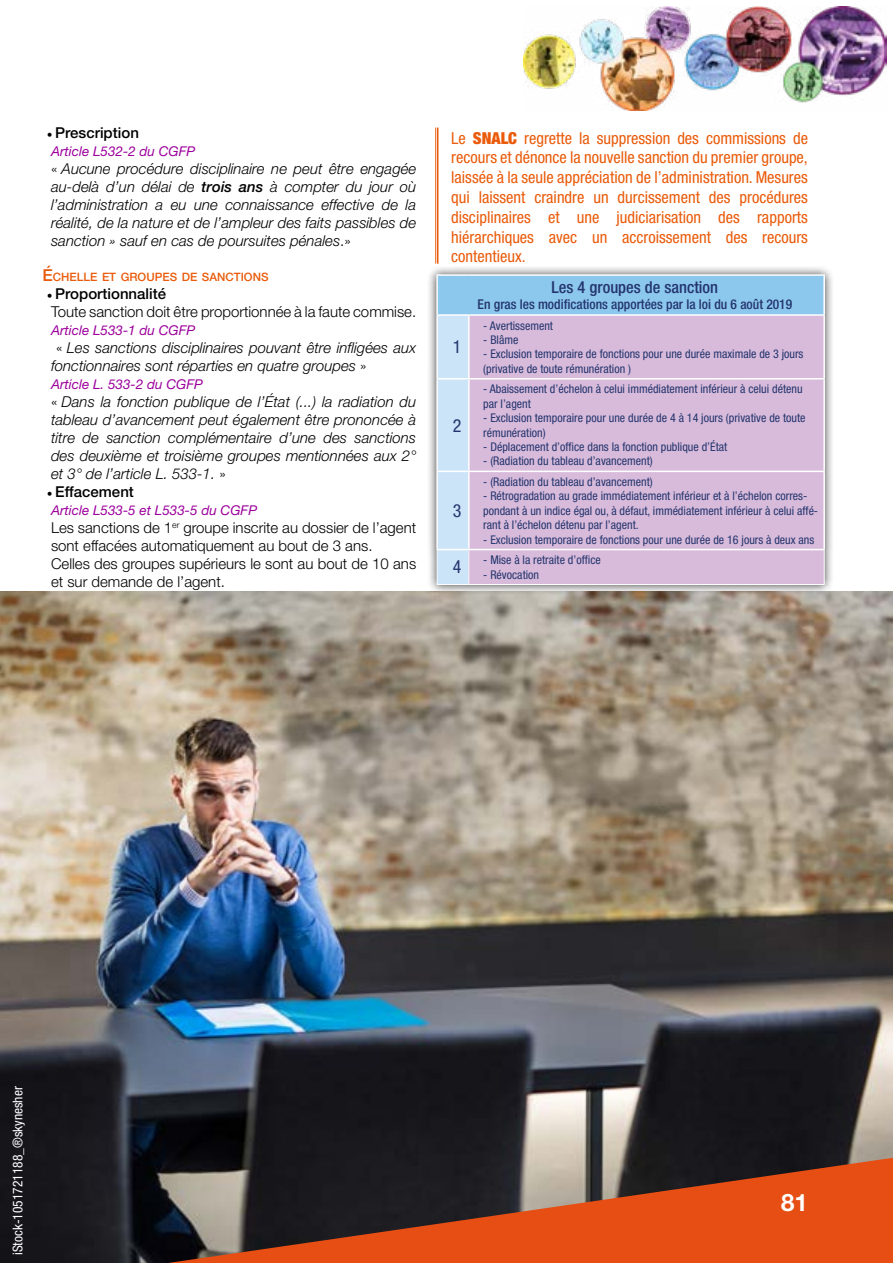
<style>
.page{position:relative;width:893px;height:1263px;background:#fff}
.page>*{position:absolute;margin:0;border:0;box-sizing:border-box;transform-origin:0 0}
.t1{font:700 24px "Helvetica Neue LT Pro";color:#fff}
.t2{font:condensed 18px "Helvetica Neue LT Pro";color:#24356d}
.t3{font:condensed 16.5px/19.8px "Helvetica Neue LT Pro";color:#ea5b0b;text-align:justify}
.t4{font:500 condensed 16.5px "Helvetica Neue LT Pro";color:#24356d}
.t5{font:italic 300 15px/18px "Helvetica Neue LT Pro";color:#000;text-align:justify}
.t6{font:300 15px/18px "Helvetica Neue LT Pro";color:#000}
.t7{font:500 15px "Helvetica Neue LT Pro";color:#000}
.t8{font:italic 13.5px "Helvetica Neue LT Pro";color:#9c009c}
.t9{font:500 condensed 13.5px "Helvetica Neue LT Pro";color:#24356d}
.t10{font:condensed 13.5px "Helvetica Neue LT Pro";color:#fff}
.t11{font:condensed 12px/14.4px "Helvetica Neue LT Pro";color:#24356d}
.t12{font:500 11.55px "Helvetica Neue LT Pro";color:#ea5b0b}
.s1{font-family:"Minion Pro";font-weight:400}
.s2{font-style:normal}
.s3{font-weight:500}
.s4{font-size:16.5px}
.s5{font-weight:900}
</style>
<div class="page">
<img style="left:0;top:591px;width:893px;height:672px">
<svg style="left:168px;top:1158px;width:725px;height:105px;background:#934528"></svg>
<img style="left:523px;top:6px;width:364px;height:105px">
<div style="left:426px;top:264px;width:408px;height:330px;background:#000;opacity:.75"></div>
<div style="left:437px;top:275px;width:387px;height:40px;background:#8cc7ee"></div>
<div style="left:438px;top:316px;width:30px;height:268px;background:#cbe4f8"></div>
<div style="left:469px;top:316px;width:355px;height:268px;background:#d8bbdb"></div>
<hr style="left:436px;top:274px;width:33px;height:2px;background:#fff">
<hr style="left:436px;top:276px;width:2px;height:38px;background:#fff">
<hr style="left:469px;top:274px;width:356px;height:2px;background:#fff">
<hr style="left:823px;top:276px;width:2px;height:38px;background:#fff">
<hr style="left:436px;top:314px;width:33px;height:2px;background:#fff">
<hr style="left:436px;top:316px;width:2px;height:62px;background:#fff">
<hr style="left:469px;top:314px;width:356px;height:2px;background:#fff">
<hr style="left:468px;top:316px;width:2px;height:62px;background:#fff">
<hr style="left:823px;top:316px;width:2px;height:62px;background:#fff">
<hr style="left:436px;top:378px;width:33px;height:2px;background:#fff">
<hr style="left:436px;top:380px;width:2px;height:91px;background:#fff">
<hr style="left:469px;top:378px;width:356px;height:2px;background:#fff">
<hr style="left:468px;top:380px;width:2px;height:91px;background:#fff">
<hr style="left:823px;top:380px;width:2px;height:91px;background:#fff">
<hr style="left:436px;top:471px;width:33px;height:1px;background:#fff">
<hr style="left:436px;top:472px;width:2px;height:77px;background:#fff">
<hr style="left:469px;top:471px;width:356px;height:1px;background:#fff">
<hr style="left:468px;top:472px;width:2px;height:77px;background:#fff">
<hr style="left:823px;top:472px;width:2px;height:77px;background:#fff">
<hr style="left:436px;top:549px;width:33px;height:1px;background:#fff">
<hr style="left:469px;top:549px;width:356px;height:1px;background:#fff">
<hr style="left:437px;top:550px;width:1px;height:34px;background:#fff">
<hr style="left:468px;top:550px;width:1px;height:34px;background:#fff">
<hr style="left:824px;top:550px;width:1px;height:34px;background:#fff">
<hr style="left:437px;top:584px;width:32px;height:1px;background:#fff">
<hr style="left:469px;top:584px;width:356px;height:1px;background:#fff">
<hr style="left:437px;top:128px;width:1px;height:136px;background:#ea5b0b">
<hr style="left:435px;top:128px;width:1px;height:136px;background:#ea5b0b">
<p class="t7" style="left:47px;top:124px;width:94px"><span class="s1">•</span> Prescription</p>
<p class="t8" style="left:51px;top:143px;width:146px">Article L532-2 du CGFP</p>
<p class="t5" style="left:51px;top:160px;width:367px"><span class="s2">«</span> Aucune procédure disciplinaire ne peut être engagée au-delà d’un délai de <span class="s3">trois ans</span> à compter du jour où l’administration a eu une connaissance effective de la réalité, de la nature et de l’ampleur des faits passibles de sanction » sauf en cas de poursuites pénales<span class="s2">.»</span></p>
<p class="t12" style="left:43px;top:270px;width:227px"><span class="s4">É</span>CHELLE ET GROUPES DE SANCTIONS</p>
<p class="t6" style="left:47px;top:284px;width:371px"><span class="s1">•</span> <span class="s3">Proportionnalité<br></span>Toute sanction doit être proportionnée à la faute commise.</p>
<p class="t8" style="left:51px;top:322px;width:146px">Article L533-1 du CGFP</p>
<p class="t5" style="left:51px;top:338px;width:367px;text-indent:5px"><span class="s2">«</span> Les sanctions disciplinaires pouvant être infligées aux fonctionnaires sont réparties en quatre groupes <span class="s2">»</span></p>
<p class="t8" style="left:51px;top:376px;width:153px">Article L. 533-2 du CGFP</p>
<p class="t5" style="left:51px;top:392px;width:367px"><span class="s2">«</span> Dans la fonction publique de l’État (...) la radiation du tableau d’avancement peut également être prononcée à titre de sanction complémentaire d’une des sanctions des deuxième et troisième groupes mentionnées aux 2° et 3° de l’article L. 533-1. <span class="s2">»</span></p>
<p class="t7" style="left:47px;top:482px;width:89px"><span class="s1">•</span> Effacement</p>
<p class="t8" style="left:51px;top:502px;width:208px">Article L533-5 et L533-5 du CGFP</p>
<p class="t6" style="left:51px;top:518px;width:367px">Les sanctions de 1<sup>er</sup> groupe inscrite au dossier de l’agent sont effacées automatiquement au bout de 3 ans.<br>Celles des groupes supérieurs le sont au bout de 10 ans et sur demande de l’agent.</p>
<p class="t3" style="left:451px;top:128px;width:358px">Le <span class="s5">SNALC</span> regrette la suppression des commissions de recours et dénonce la nouvelle sanction du premier groupe, laissée à la seule appréciation de l’administration. Mesures qui laissent craindre un durcissement des procédures disciplinaires et une judiciarisation des rapports hiérarchiques avec un accroissement des recours contentieux.</p>
<h2 class="t2" style="left:453px;top:337px;width:10px">1</h2>
<h2 class="t2" style="left:453px;top:415px;width:10px">2</h2>
<h2 class="t2" style="left:453px;top:500px;width:10px">3</h2>
<h2 class="t2" style="left:453px;top:557px;width:10px">4</h2>
<h3 class="t4" style="left:552px;top:277px;width:168px">Les 4 groupes de sanction</h3>
<p class="t9" style="left:478px;top:296px;width:316px">En gras les modifications apportées par la loi du 6 août 2019</p>
<p class="t11" style="left:483px;top:318px;width:71px">- Avertissement</p>
<p class="t11" style="left:483px;top:332px;width:37px">- Blâme</p>
<p class="t11" style="left:483px;top:347px;width:322px">- Exclusion temporaire de fonctions pour une durée maximale de 3 jours (privative de toute rémunération )</p>
<p class="t11" style="left:483px;top:382px;width:321px">- Abaissement d’échelon à celui immédiatement inférieur à celui détenu par l’agent</p>
<p class="t11" style="left:483px;top:411px;width:324px">- Exclusion temporaire pour une durée de 4 à 14 jours (privative de toute rémunération)</p>
<p class="t11" style="left:483px;top:439px;width:245px">- Déplacement d’office dans la fonction publique d’État</p>
<p class="t11" style="left:483px;top:454px;width:171px">- (Radiation du tableau d’avancement)</p>
<p class="t11" style="left:483px;top:474px;width:171px">- (Radiation du tableau d’avancement)</p>
<p class="t11" style="left:483px;top:489px;width:336px">- Rétrogradation au grade immédiatement inférieur et à l’échelon corres&shy;pondant à un indice égal ou, à défaut, immédiatement inférieur à celui affé&shy;rant à l’échelon détenu par l’agent.</p>
<p class="t11" style="left:483px;top:532px;width:333px">- Exclusion temporaire de fonctions pour une durée de 16 jours à deux ans</p>
<p class="t11" style="left:483px;top:553px;width:119px">- Mise à la retraite d’office</p>
<p class="t11" style="left:483px;top:567px;width:57px">- Révocation</p>
<p class="t10" style="left:10px;top:1255px;width:170px;rotate:-90deg">iStock-1051721188_®skynesher</p>
<h1 class="t1" style="left:781px;top:1187px;width:28px">81</h1>
</div>
